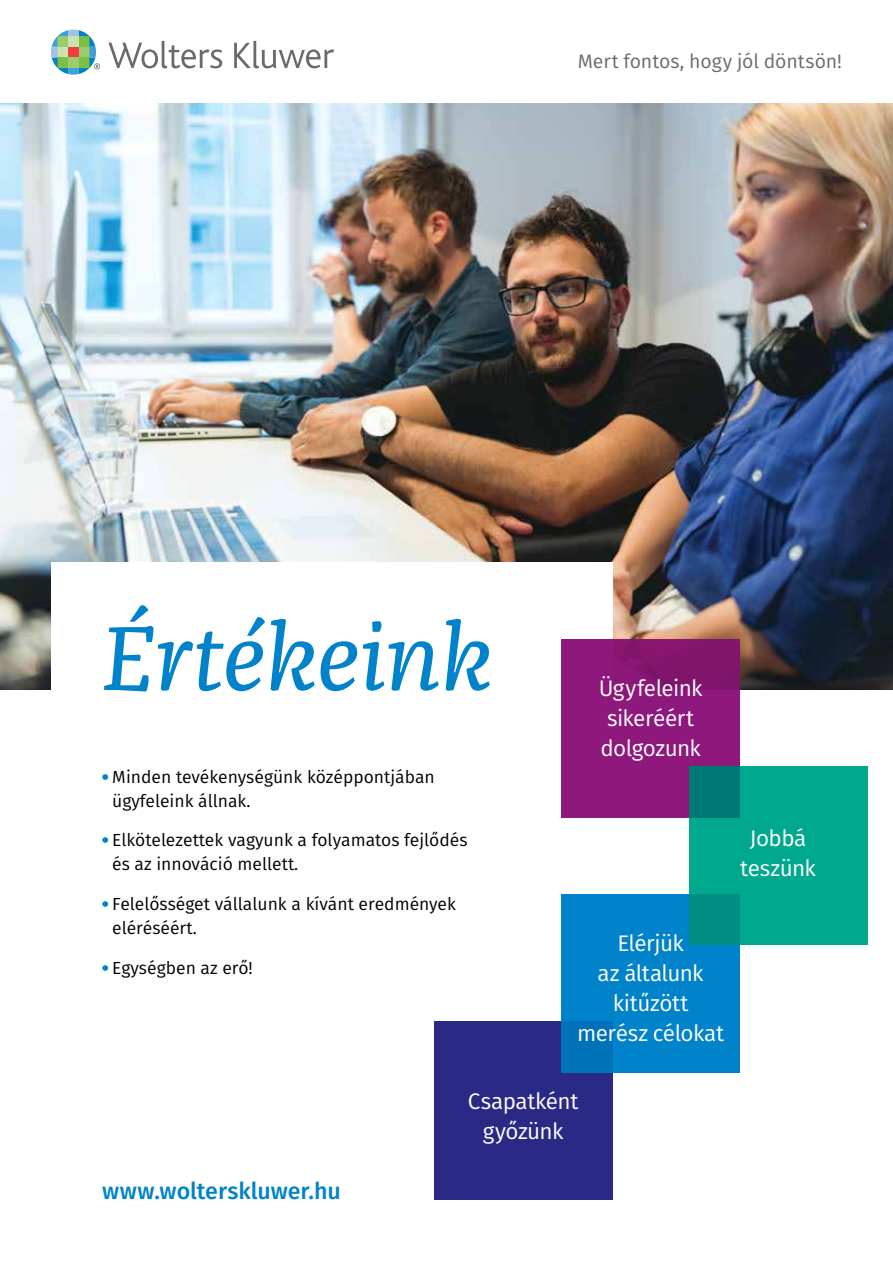
<style>
.page{position:relative;width:893px;height:1263px;background:#fff}
.page>*{position:absolute;margin:0;border:0;box-sizing:border-box;transform-origin:0 0}
.t1{font:italic 94.5px "Franziska Pro";color:#0083ca}
.t2{font:500 23.25px "Fira Sans";letter-spacing:-.005em;color:#0083ca}
.t3{font:22.5px/30px "Fira Sans";letter-spacing:-.025em;color:#fff;text-align:center}
.t4{font:19.5px "Fira Sans";letter-spacing:-.005em;color:#696a6d}
.t5{font:17.55px/24px "Fira Sans";color:#000}
.s1{font-weight:900;color:#0083ca}
</style>
<div class="page">
<svg style="left:108px;top:41px;width:114px;height:27px"></svg>
<svg style="left:234px;top:41px;width:100px;height:27px"></svg>
<svg style="left:51px;top:30px;width:49px;height:45px"></svg>
<div style="left:434px;top:1022px;width:178px;height:178px;background:#2a2a86"></div>
<img style="left:0;top:103px;width:893px;height:587px">
<div style="left:51px;top:562px;width:561px;height:175px;background:#fff"></div>
<div style="left:561px;top:894px;width:179px;height:179px;background:#0083ca"></div>
<div style="left:561px;top:639px;width:179px;height:178px;background:linear-gradient(to right,#8f187d,#881775)"></div>
<svg style="left:689px;top:766px;width:178px;height:179px;background:#00a18b"></svg>
<p class="t4" style="left:578px;top:47px;width:266px">Mert fontos, hogy jól döntsön!</p>
<h1 class="t1" style="left:102px;top:599px;width:393px">Értékeink</h1>
<p class="t5" style="left:112px;top:764px;width:324px;text-indent:-10px"><span class="s1">•</span> Minden tevékenységünk középpontjában ügyfeleink állnak.</p>
<p class="t5" style="left:112px;top:828px;width:357px;text-indent:-10px"><span class="s1">•</span> Elkötelezettek vagyunk a folyamatos fejlődés és az innováció mellett.</p>
<p class="t5" style="left:112px;top:891px;width:345px;text-indent:-10px"><span class="s1">•</span> Felelősséget vállalunk a kívánt eredmények eléréséért.</p>
<p class="t5" style="left:102px;top:955px;width:152px"><span class="s1">•</span> Egységben az erő!</p>
<p class="t3" style="left:599px;top:673px;width:105px">Ügyfeleink sikeréért dolgozunk</p>
<p class="t3" style="left:740px;top:822px;width:77px">Jobbá teszünk</p>
<p class="t3" style="left:577px;top:927px;width:148px">Elérjük<br>az általunk kitűzött merész célokat</p>
<h2 class="t2" style="left:102px;top:1172px;width:240px">www.wolterskluwer.hu</h2>
<p class="t3" style="left:468px;top:1086px;width:112px">Csapatként győzünk</p>
</div>
